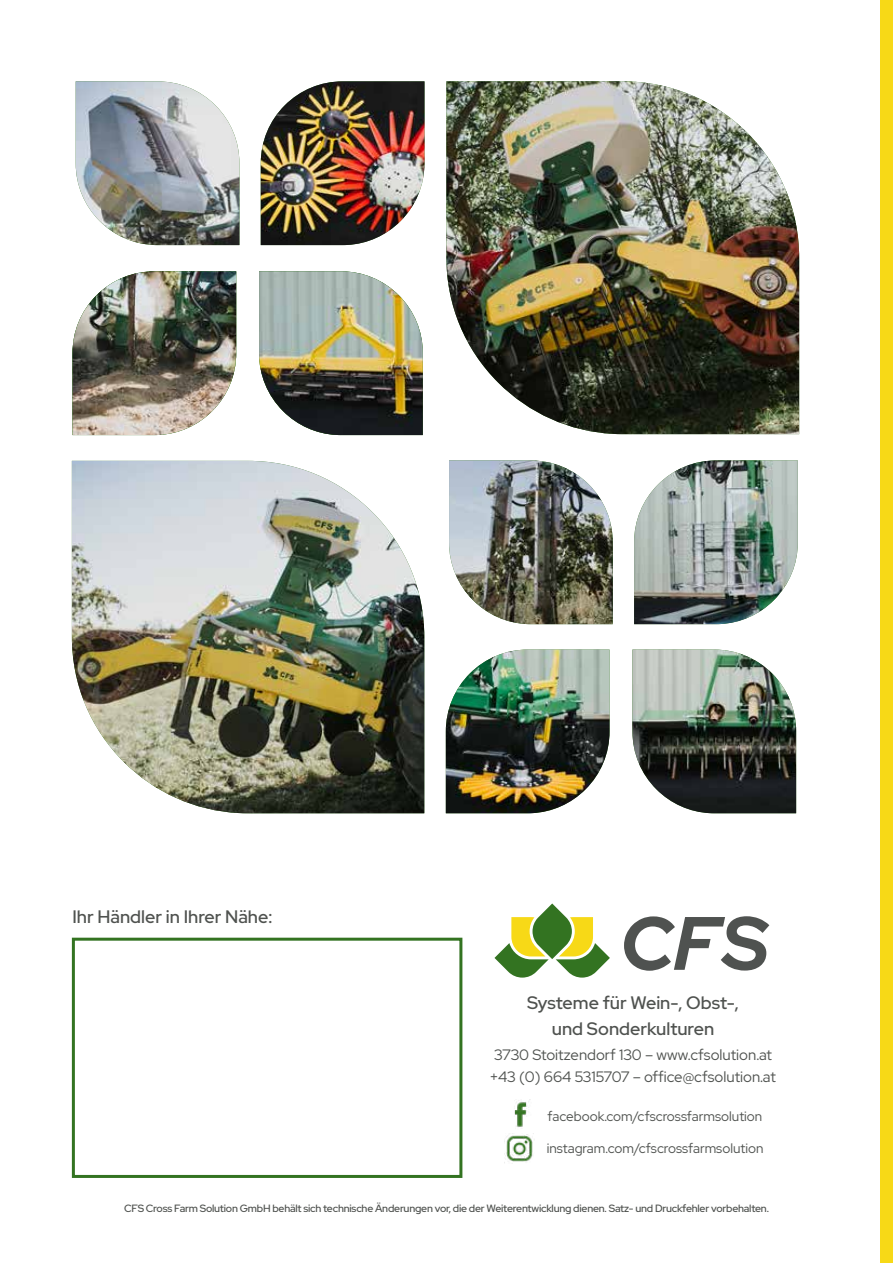
<style>
.page{position:relative;width:893px;height:1263px;background:#fff}
.page>*{position:absolute;margin:0;border:0;box-sizing:border-box;transform-origin:0 0}
.t1{font:500 18px/25.8px "Red Hat Display";color:#4f524f;text-align:center}
.t2{font:15px/21.6px "Red Hat Display";color:#4f524f}
.t3{font:13.5px "Red Hat Display";color:#4f524f}
.t4{font:500 10.5px "Red Hat Display";letter-spacing:-.02em;color:#4f524f}
</style>
<div class="page">
<img style="left:72px;top:461px;width:352px;height:352px">
<img style="left:446px;top:649px;width:164px;height:164px">
<img style="left:72px;top:271px;width:164px;height:164px">
<img style="left:261px;top:81px;width:163px;height:164px">
<img style="left:634px;top:460px;width:164px;height:164px">
<img style="left:446px;top:81px;width:353px;height:353px">
<img style="left:632px;top:649px;width:164px;height:164px">
<img style="left:259px;top:271px;width:164px;height:164px">
<img style="left:76px;top:81px;width:163px;height:164px">
<img style="left:449px;top:460px;width:164px;height:164px">
<div style="left:72px;top:938px;width:390px;height:240px;background:#fff;border:3px solid #337321"></div>
<div style="left:880px;top:0;width:13px;height:1263px;background:#f7d917"></div>
<svg style="left:494px;top:903px;width:116px;height:74px"></svg>
<svg style="left:624px;top:916px;width:145px;height:55px"></svg>
<img style="left:514px;top:1100px;width:15px;height:27px">
<img style="left:506px;top:1133px;width:28px;height:29px">
<h1 class="t1" style="left:72px;top:903px;width:201px">Ihr Händler in Ihrer Nähe:</h1>
<h1 class="t1" style="left:527px;top:989px;width:213px">Systeme für Wein-, Obst-, und Sonderkulturen</h1>
<h2 class="t2" style="left:490px;top:1043px;width:287px">3730 Stoitzendorf 130 – www.cfsolution.at +43 (0) 664 5315707 – office@cfsolution.at</h2>
<p class="t3" style="left:547px;top:1107px;width:216px">facebook.com/cfscrossfarmsolution</p>
<p class="t3" style="left:547px;top:1139px;width:218px">instagram.com/cfscrossfarmsolution</p>
<p class="t4" style="left:124px;top:1201px;width:646px">CFS Cross Farm Solution GmbH behält sich technische Änderungen vor, die der Weiterentwicklung dienen. Satz- und Druckfehler vorbehalten.</p>
</div>
